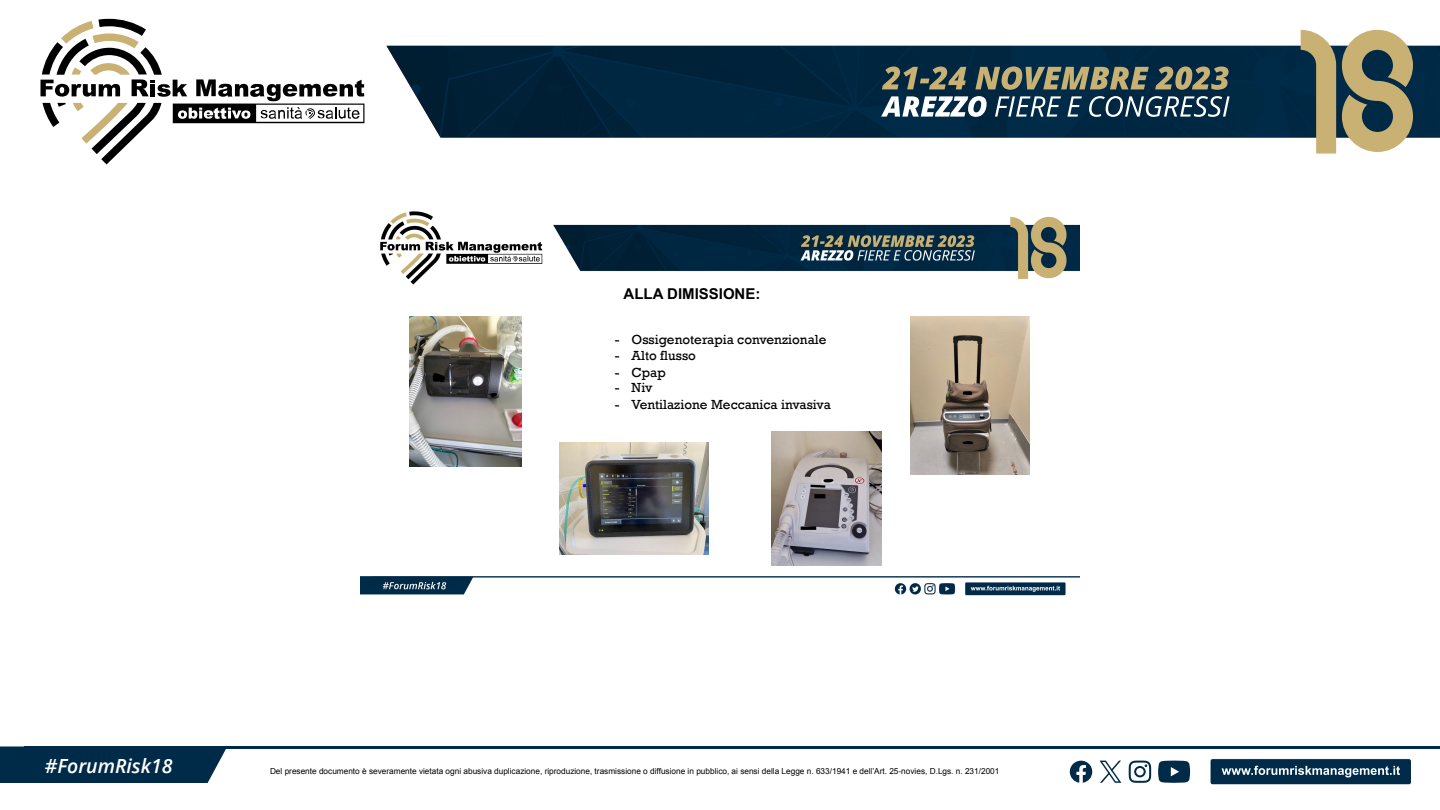
<style>
.page{position:relative;width:1440px;height:810px;background:#fff}
.page>*{position:absolute;margin:0;border:0;box-sizing:border-box;transform-origin:0 0}
.t1{font:italic 600 19.5px "Open Sans";color:#fff}
.t2{font:700 15px "Arial";color:#000}
.t3{font:13.5px "Rockwell";color:#000}
.t4{font:8.25px "Arial";color:#000}
</style>
<div class="page">
<div style="left:0;top:746px;width:226px;height:37px;background:#002b48"></div>
<div style="left:1210px;top:759px;width:201px;height:26px;background:#002b48;border-radius:3px"></div>
<div style="left:1210px;top:758px;width:202px;height:27px;border:1px solid #fff;border-radius:3px"></div>
<svg style="left:1222px;top:766px;width:178px;height:11px"></svg>
<hr style="left:24px;top:746px;width:1416px;height:3px;background:#002b48">
<img style="left:386px;top:46px;width:1054px;height:92px">
<svg style="left:1342px;top:30px;width:71px;height:122px"></svg>
<svg style="left:1301px;top:30px;width:35px;height:124px"></svg>
<svg style="left:40px;top:19px;width:324px;height:145px"></svg>
<svg style="left:881px;top:96px;width:349px;height:21px"></svg>
<svg style="left:882px;top:66px;width:347px;height:24px"></svg>
<svg style="left:1129px;top:761px;width:22px;height:22px"></svg>
<svg style="left:1158px;top:761px;width:32px;height:22px"></svg>
<svg style="left:1070px;top:761px;width:22px;height:22px"></svg>
<svg style="left:1100px;top:761px;width:21px;height:22px"></svg>
<img style="left:360px;top:211px;width:720px;height:385px">
<img style="left:911px;top:317px;width:118px;height:158px">
<img style="left:409px;top:317px;width:113px;height:150px">
<img style="left:559px;top:442px;width:150px;height:112px">
<img style="left:772px;top:431px;width:109px;height:134px">
<h2 class="t2" style="left:624px;top:283px;width:138px">ALLA DIMISSIONE:</h2>
<h3 class="t3" style="left:615px;top:331px;width:213px">- Ossigenoterapia convenzionale</h3>
<h3 class="t3" style="left:615px;top:348px;width:83px">- Alto flusso</h3>
<h3 class="t3" style="left:615px;top:364px;width:53px">- Cpap</h3>
<h3 class="t3" style="left:615px;top:380px;width:39px">- Niv</h3>
<h3 class="t3" style="left:615px;top:397px;width:218px">- Ventilazione Meccanica invasiva</h3>
<h1 class="t1" style="left:45px;top:752px;width:129px">#ForumRisk18</h1>
<p class="t4" style="left:270px;top:766px;width:731px">Del presente documento è severamente vietata ogni abusiva duplicazione, riproduzione, trasmissione o diffusione in pubblico, ai sensi della Legge n. 633/1941 e dell’Art. 25-novies, D.Lgs. n. 231/2001</p>
</div>
